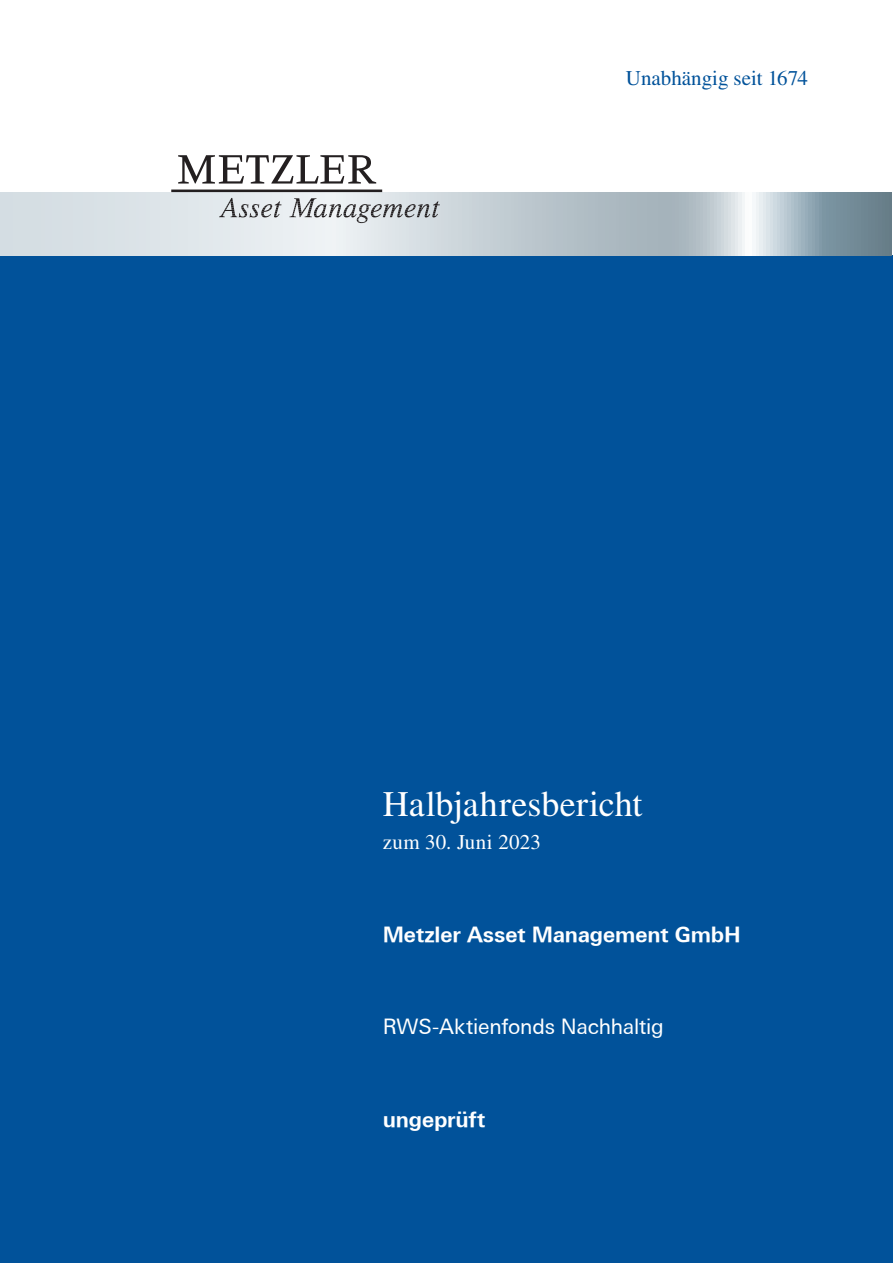
<style>
.page{position:relative;width:893px;height:1263px;background:#fff}
.page>*{position:absolute;margin:0;border:0;box-sizing:border-box;transform-origin:0 0}
.t1{font:36px "Times LT Std";letter-spacing:.005em;color:#fff}
.t2{font:700 21px "Linotype Univers";letter-spacing:-.005em;color:#fff}
.t3{font:21px "Linotype Univers";letter-spacing:-.01em;color:#fff}
.t4{font:21px "Times LT Std";color:#01529a}
.t5{font:21px "Times LT Std";letter-spacing:.015em;color:#fff}
</style>
<div class="page">
<div style="left:0;top:255px;width:893px;height:1008px;background:#01529a"></div>
<svg style="left:0;top:192px;width:892px;height:63px;background:#c4ced5"></svg>
<svg style="left:171px;top:155px;width:211px;height:37px"></svg>
<svg style="left:219px;top:198px;width:221px;height:25px;background:#c2c6c9"></svg>
<p class="t4" style="left:626px;top:66px;width:184px">Unabhängig seit 1674</p>
<h1 class="t1" style="left:383px;top:784px;width:261px">Halbjahresbericht</h1>
<p class="t5" style="left:383px;top:830px;width:160px">zum 30. Juni 2023</p>
<p class="t2" style="left:383px;top:922px;width:360px">Metzler Asset Management GmbH</p>
<p class="t3" style="left:383px;top:1015px;width:283px">RWS-Aktienfonds Nachhaltig</p>
<p class="t2" style="left:383px;top:1107px;width:104px">ungeprüft</p>
</div>
